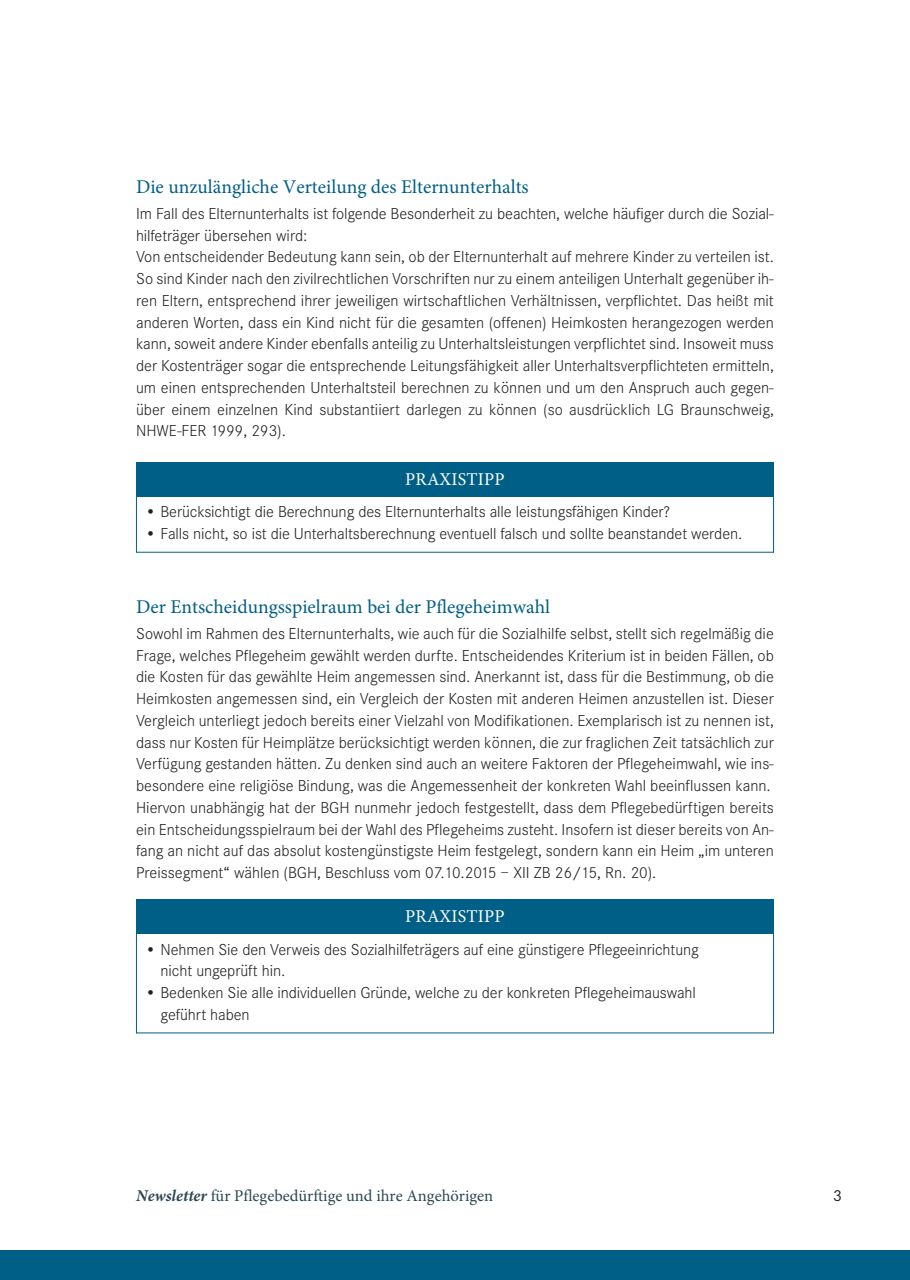
<style>
.page{position:relative;width:910px;height:1280px;background:#fff}
.page>*{position:absolute;margin:0;border:0;box-sizing:border-box;transform-origin:0 0}
.t1{font:19.5px "Minion Pro";color:#005f86}
.t2{font:18px "Minion Pro";letter-spacing:.01em;color:#fff}
.t3{font:300 16.5px/21.8px "Corporate S";color:#231f20}
.t4{font:16.5px "Minion Pro";color:#2d4853}
.t5{font:16.5px "Corporate S";color:#231f20}
.s1{font-weight:700;font-style:italic}
</style>
<div class="page">
<div style="left:0;top:1250px;width:910px;height:30px;background:#005f86"></div>
<hr style="left:136px;top:497px;width:1px;height:56px;background:#005f86">
<hr style="left:773px;top:497px;width:1px;height:56px;background:#005f86">
<hr style="left:136px;top:552px;width:638px;height:1px;background:#005f86">
<div style="left:136px;top:463px;width:638px;height:34px;background:#005f86"></div>
<hr style="left:136px;top:934px;width:1px;height:99px;background:#005f86">
<hr style="left:773px;top:934px;width:1px;height:99px;background:#005f86">
<hr style="left:136px;top:1032px;width:638px;height:1px;background:#005f86">
<div style="left:136px;top:900px;width:638px;height:34px;background:#005f86"></div>
<p class="t1" style="left:136px;top:179px;width:394px">Die unzulängliche Verteilung des elternunterhalts</p>
<p class="t3" style="left:136px;top:202px;width:639px">Im Fall des Elternunterhalts ist folgende Besonderheit zu beachten, welche häufiger durch die Sozial&shy;hilfeträger übersehen wird:<br>Von entscheidender Bedeutung kann sein, ob der Elternunterhalt auf mehrere Kinder zu verteilen ist.<br>So sind Kinder nach den zivilrechtlichen Vorschriften nur zu einem anteiligen Unterhalt gegenüber ih&shy;ren Eltern, entsprechend ihrer jeweiligen wirtschaftlichen Verhältnissen, verpflichtet. Das heißt mit anderen Worten, dass ein Kind nicht für die gesamten (offenen) Heimkosten herangezogen werden kann, soweit andere Kinder ebenfalls anteilig zu Unterhaltsleistungen verpflichtet sind. Insoweit muss der Kostenträger sogar die entsprechende Leitungsfähigkeit aller Unterhaltsverpflichteten ermitteln, um einen entsprechenden Unterhaltsteil berechnen zu können und um den Anspruch auch gegen&shy;über einem einzelnen Kind substantiiert darlegen zu können (so ausdrücklich LG Braunschweig, NHWE-FER 1999, 293).</p>
<p class="t2" style="left:405px;top:473px;width:101px">PrAxistiPP</p>
<p class="t3" style="left:145px;top:501px;width:527px">• Berücksichtigt die Berechnung des Elternunterhalts alle leistungsfähigen Kinder?</p>
<p class="t3" style="left:145px;top:523px;width:599px">• Falls nicht, so ist die Unterhaltsberechnung eventuell falsch und sollte beanstandet werden.</p>
<p class="t1" style="left:136px;top:599px;width:415px">Der entscheidungsspielraum bei der Pflegeheimwahl</p>
<p class="t3" style="left:136px;top:622px;width:639px">Sowohl im Rahmen des Elternunterhalts, wie auch für die Sozialhilfe selbst, stellt sich regelmäßig die Frage, welches Pflegeheim gewählt werden durfte. Entscheidendes Kriterium ist in beiden Fällen, ob die Kosten für das gewählte Heim angemessen sind. Anerkannt ist, dass für die Bestimmung, ob die Heimkosten angemessen sind, ein Vergleich der Kosten mit anderen Heimen anzustellen ist. Dieser Vergleich unterliegt jedoch bereits einer Vielzahl von Modifikationen. Exemplarisch ist zu nennen ist, dass nur Kosten für Heimplätze berücksichtigt werden können, die zur fraglichen Zeit tatsächlich zur Verfügung gestanden hätten. Zu denken sind auch an weitere Faktoren der Pflegeheimwahl, wie ins&shy;besondere eine religiöse Bindung, was die Angemessenheit der konkreten Wahl beeinflussen kann.<br>Hiervon unabhängig hat der BGH nunmehr jedoch festgestellt, dass dem Pflegebedürftigen bereits ein Entscheidungsspielraum bei der Wahl des Pflegeheims zusteht. Insofern ist dieser bereits von An&shy;fang an nicht auf das absolut kostengünstigste Heim festgelegt, sondern kann ein Heim „im unteren Preissegment“ wählen (BGH, Beschluss vom 07.10.2015 – XII ZB 26/15, Rn. 20).</p>
<p class="t2" style="left:405px;top:910px;width:101px">PrAxistiPP</p>
<p class="t3" style="left:161px;top:938px;width:540px;text-indent:-15px">• Nehmen Sie den Verweis des Sozialhilfeträgers auf eine günstigere Pflegeeinrichtung nicht ungeprüft hin.</p>
<p class="t3" style="left:161px;top:981px;width:537px;text-indent:-15px">• Bedenken Sie alle individuellen Gründe, welche zu der konkreten Pflegeheimauswahl geführt haben</p>
<p class="t4" style="left:136px;top:1190px;width:359px"><span class="s1">Newsletter</span> für Pflegebedürftige und ihre Angehörigen</p>
<p class="t5" style="left:833px;top:1186px;width:10px">3</p>
</div>
